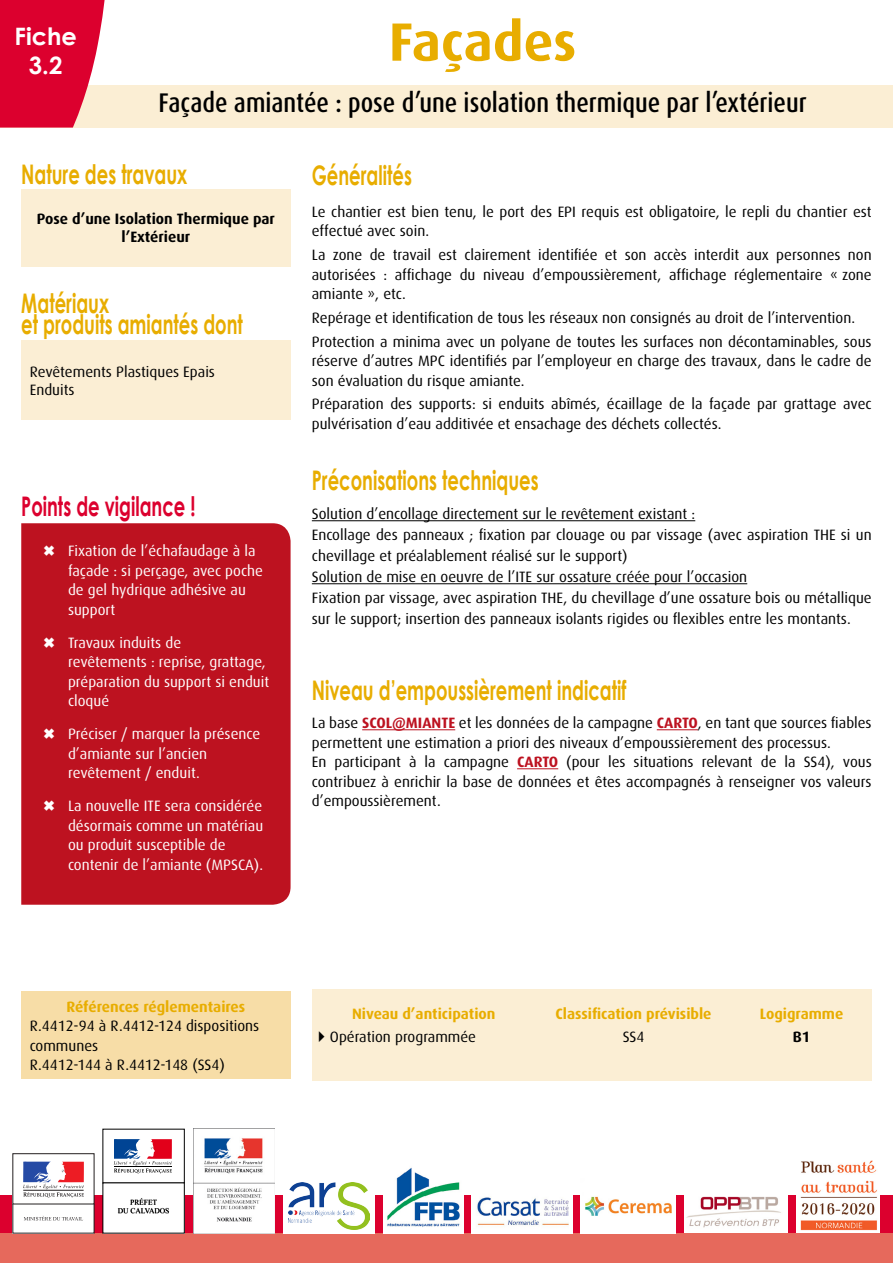
<style>
.page{position:relative;width:893px;height:1263px;background:#fff}
.page>*{position:absolute;margin:0;border:0;box-sizing:border-box;transform-origin:0 0}
.Titre_1{font:700 54px "Dax OT";color:#e8ad00}
.Titre_3{font:700 27px/21.6px "Century Gothic";color:#e8ad00;scale:.67 1}
.Titre_2{font:500 condensed 27px "Dax OT";color:#000}
.Titre_3-2{font:700 27px "Century Gothic";color:#dc002e;scale:.67 1}
.t1{font:700 24px "Century Gothic";color:#fff}
.Texte{font:15px/19.5px "Dax OT";color:#000}
.t2{font:15px/19.5px "Dax OT";color:#fff}
.Texte-2{font:700 15px "Dax OT";color:#e8ad00}
.Texte_encadré{font:700 15px/18px "Dax OT";color:#000;text-align:center}
.Puces_matériaux{font:15px "Dax OT";color:#000}
.Texte_encadré-2{font:700 15px "Dax OT";color:#e8ad00}
.Texte-3{font:700 15px "Dax OT";color:#000}
.t3{font:7.5px/9px "Times New Roman";color:#000;text-align:center}
.s1{font-weight:700;color:#bd1220}
</style>
<div class="page">
<div style="left:0;top:1195px;width:893px;height:38px;background:#dc002e"></div>
<div style="left:0;top:1233px;width:893px;height:30px;background:#e6695c"></div>
<div style="left:103px;top:1129px;width:81px;height:54px;border:1px solid #000"></div>
<div style="left:103px;top:1183px;width:81px;height:50px;background:#fff"></div>
<svg style="left:118px;top:1198px;width:51px;height:15px"></svg>
<svg style="left:114px;top:1139px;width:58px;height:34px"></svg>
<div style="left:283px;top:1178px;width:92px;height:55px;background:#fff"></div>
<img style="left:289px;top:1182px;width:80px;height:47px">
<img style="left:383px;top:1167px;width:80px;height:66px">
<img style="left:472px;top:1195px;width:100px;height:38px">
<img style="left:193px;top:1129px;width:82px;height:104px">
<img style="left:581px;top:1195px;width:95px;height:38px">
<div style="left:13px;top:1204px;width:81px;height:29px;background:#fff"></div>
<div style="left:13px;top:1154px;width:81px;height:50px;background:#fff"></div>
<div style="left:13px;top:1153px;width:81px;height:51px;border:1px solid #231f20"></div>
<svg style="left:23px;top:1162px;width:61px;height:35px"></svg>
<svg style="left:24px;top:1216px;width:59px;height:4px"></svg>
<div style="left:796px;top:1147px;width:84px;height:86px;background:#fff"></div>
<img style="left:800px;top:1160px;width:77px;height:70px">
<div style="left:684px;top:1173px;width:104px;height:60px;background:#fff"></div>
<img style="left:686px;top:1196px;width:95px;height:32px">
<div style="left:0;top:85px;width:893px;height:43px;background:#fbeed4"></div>
<svg style="left:0;top:0;width:105px;height:128px;background:#df1c43"></svg>
<div style="left:21px;top:189px;width:270px;height:77px;background:#fbeed4"></div>
<div style="left:21px;top:340px;width:270px;height:80px;background:#fbeed4"></div>
<div style="left:21px;top:523px;width:270px;height:382px;background:#bd1220"></div>
<hr style="left:312px;top:520px;width:383px;height:1px;background:#000">
<hr style="left:312px;top:583px;width:435px;height:1px;background:#000">
<hr style="left:362px;top:729px;width:93px;height:1px;background:#bd1220">
<hr style="left:657px;top:729px;width:41px;height:1px;background:#bd1220">
<hr style="left:517px;top:768px;width:41px;height:1px;background:#bd1220">
<div style="left:21px;top:991px;width:270px;height:88px;background:#f7dda7"></div>
<div style="left:312px;top:990px;width:560px;height:91px;background:#fbeed4"></div>
<svg style="left:44px;top:545px;width:10px;height:11px"></svg>
<svg style="left:44px;top:637px;width:10px;height:10px"></svg>
<svg style="left:44px;top:728px;width:10px;height:11px"></svg>
<svg style="left:44px;top:800px;width:10px;height:11px"></svg>
<p class="t1" style="left:14px;top:18px;width:64px">Fiche</p>
<p class="t1" style="left:29px;top:47px;width:35px">3.2</p>
<p class="Titre_1" style="left:389px;top:12px;width:189px">Façades</p>
<p class="Titre_2" style="left:159px;top:85px;width:650px">Façade amiantée : pose d’une isolation thermique par l’extérieur</p>
<p class="Titre_3" style="left:21px;top:162px;width:249px">Nature des travaux</p>
<p class="Texte_encadré" style="left:37px;top:210px;width:240px">Pose d’une Isolation Thermique par l’Extérieur</p>
<p class="Titre_3" style="left:21px;top:291px;width:332px">Matériaux<br>et produits amiantés dont</p>
<p class="Puces_matériaux" style="left:30px;top:363px;width:187px">Revêtements Plastiques Epais</p>
<p class="Puces_matériaux" style="left:30px;top:381px;width:46px">Enduits</p>
<p class="Titre_3-2" style="left:21px;top:485px;width:262px">Points de vigilance !</p>
<p class="t2" style="left:68px;top:541px;width:196px">Fixation de l’échafaudage à la façade : si perçage, avec poche de gel hydrique adhésive au support</p>
<p class="t2" style="left:68px;top:633px;width:203px">Travaux induits de<br>revêtements : reprise, grattage, préparation du support si enduit cloqué</p>
<p class="t2" style="left:68px;top:724px;width:194px">Préciser / marquer la présence d’amiante sur l’ancien revêtement / enduit.</p>
<p class="t2" style="left:68px;top:796px;width:197px">La nouvelle ITE sera considérée désormais comme un matériau ou produit susceptible de contenir de l’amiante (MPSCA).</p>
<p class="Titre_3" style="left:312px;top:163px;width:151px">Généralités</p>
<p class="Texte" style="left:312px;top:202px;width:561px">Le chantier est bien tenu, le port des EPI requis est obligatoire, le repli du chantier est effectué avec soin.</p>
<p class="Texte" style="left:312px;top:245px;width:561px;text-align:justify">La zone de travail est clairement identifiée et son accès interdit aux personnes non autorisées : affichage du niveau d’empoussièrement, affichage réglementaire « zone amiante », etc.</p>
<p class="Texte" style="left:312px;top:308px;width:545px">Repérage et identification de tous les réseaux non consignés au droit de l’intervention.</p>
<p class="Texte" style="left:312px;top:332px;width:561px;text-align:justify">Protection a minima avec un polyane de toutes les surfaces non décontaminables, sous réserve d’autres MPC identifiés par l’employeur en charge des travaux, dans le cadre de son évaluation du risque amiante.</p>
<p class="Texte" style="left:312px;top:395px;width:561px">Préparation des supports: si enduits abîmés, écaillage de la façade par grattage avec pulvérisation d’eau additivée et ensachage des déchets collectés.</p>
<p class="Titre_3" style="left:312px;top:468px;width:340px">Préconisations techniques</p>
<p class="Texte" style="left:312px;top:504px;width:385px">Solution d’encollage directement sur le revêtement existant :</p>
<p class="Texte" style="left:312px;top:525px;width:561px;line-height:21px">Encollage des panneaux ; fixation par clouage ou par vissage (avec aspiration THE si un chevillage et préalablement réalisé sur le support)</p>
<p class="Texte" style="left:312px;top:567px;width:437px">Solution de mise en oeuvre de l’ITE sur ossature créée pour l’occasion</p>
<p class="Texte" style="left:312px;top:588px;width:561px;line-height:21px">Fixation par vissage, avec aspiration THE, du chevillage d’une ossature bois ou métallique sur le support; insertion des panneaux isolants rigides ou flexibles entre les montants.</p>
<p class="Titre_3" style="left:312px;top:678px;width:471px">Niveau d’empoussièrement indicatif</p>
<p class="Texte" style="left:312px;top:713px;width:561px">La base <span class="s1">SCOL@MIANTE</span> et les données de la campagne <span class="s1">CARTO</span>, en tant que sources fiables permettent une estimation a priori des niveaux d’empoussièrement des processus.</p>
<p class="Texte" style="left:312px;top:752px;width:561px;text-align:justify">En participant à la campagne <span class="s1">CARTO</span> (pour les situations relevant de la SS4), vous contribuez à enrichir la base de données et êtes accompagnés à renseigner vos valeurs d’empoussièrement.</p>
<p class="Texte_encadré-2" style="left:67px;top:998px;width:180px">Références réglementaires</p>
<p class="Texte" style="left:30px;top:1016px;width:231px">R.4412-94 à R.4412-124 dispositions communes</p>
<p class="Texte" style="left:30px;top:1055px;width:197px">R.4412-144 à R.4412-148 (SS4)</p>
<p class="t3" style="left:118px;top:1197px;width:53px">PRÉFET<br>DU CALVADOS</p>
<p class="Texte-2" style="left:352px;top:1005px;width:145px">Niveau d’anticipation</p>
<p class="Texte-2" style="left:556px;top:1005px;width:157px">Classification prévisible</p>
<p class="Texte-2" style="left:760px;top:1005px;width:85px">Logigramme</p>
<p class="Texte" style="left:330px;top:1027px;width:148px">Opération programmée</p>
<p class="Texte" style="left:623px;top:1027px;width:23px">SS4</p>
<p class="Texte-3" style="left:793px;top:1028px;width:19px">B1</p>
</div>
